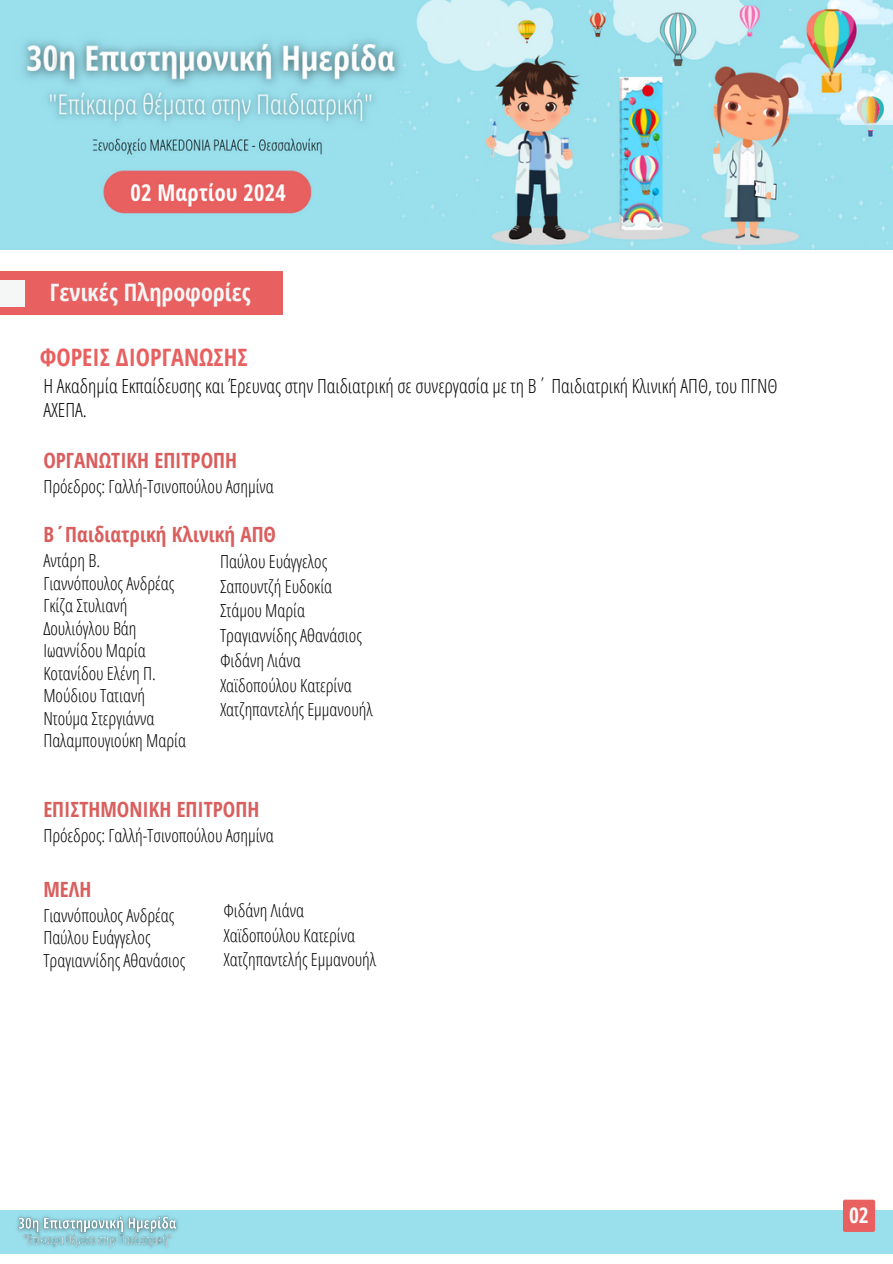
<style>
.page{position:relative;width:893px;height:1264px;background:#fff}
.page>*{position:absolute;margin:0;border:0;box-sizing:border-box;transform-origin:0 0}
.t1{font:700 24px "Open Sans Condensed";color:#f5f6f6}
.t2{font:700 24px "Open Sans Condensed";color:#e86060}
.t3{font:700 21.3px "Open Sans Condensed";color:#fcfbfb}
.t4{font:700 21px "Open Sans Condensed";color:#d95f5e}
.t5{font:300 19.5px/24.8px "Open Sans Condensed";color:#000}
.t6{font:300 18px/22.5px "Open Sans Condensed";color:#000}
</style>
<div class="page">
<img style="left:0;top:0;width:892px;height:249px">
<div style="left:0;top:1209px;width:892px;height:44px;background:#99dfec"></div>
<div style="left:842px;top:1199px;width:33px;height:32px;background:#e86060;border-radius:2px"></div>
<img style="left:17px;top:1215px;width:161px;height:17px">
<img style="left:19px;top:1229px;width:156px;height:19px">
<div style="left:0;top:272px;width:283px;height:43px;background:#e86060"></div>
<div style="left:0;top:280px;width:25px;height:27px;background:#f5f6f6"></div>
<p class="t1" style="left:50px;top:276px;width:202px">Γενικές Πληροφορίες</p>
<h2 class="t2" style="left:40px;top:340px;width:209px">ΦΟΡΕΙΣ ΔΙΟΡΓΑΝΩΣΗΣ</h2>
<h1 class="t5" style="left:43px;top:372px;width:735px">Η Ακαδημία Εκπαίδευσης και Έρευνας στην Παιδιατρική σε συνεργασία με τη Β΄ Παιδιατρική Κλινική ΑΠΘ, του ΠΓΝΘ<br>ΑΧΕΠΑ.</h1>
<h3 class="t4" style="left:43px;top:445px;width:195px">ΟΡΓΑΝΩΤΙΚΗ ΕΠΙΤΡΟΠΗ</h3>
<h3 class="t6" style="left:43px;top:474px;width:232px">Πρόεδρος: Γαλλή-Τσινοπούλου Ασημίνα</h3>
<h4 class="t4" style="left:43px;top:520px;width:234px">Β΄Παιδιατρική Κλινική ΑΠΘ</h4>
<h4 class="t6" style="left:43px;top:549px;width:144px">Αντάρη Β.<br>Γιαννόπουλος Ανδρέας<br>Γκίζα Στυλιανή<br>Δουλιόγλου Βάη<br>Ιωαννίδου Μαρία<br>Κοτανίδου Ελένη Π.<br>Μούδιου Τατιανή<br>Ντούμα Στεργιάννα<br>Παλαμπουγιούκη Μαρία</h4>
<h4 class="t6" style="left:220px;top:548px;width:154px;line-height:24.8px">Παύλου Ευάγγελος<br>Σαπουντζή Ευδοκία<br>Στάμου Μαρία<br>Τραγιαννίδης Αθανάσιος<br>Φιδάνη Λιάνα<br>Χαϊδοπούλου Κατερίνα<br>Χατζηπαντελής Εμμανουήλ</h4>
<h3 class="t4" style="left:43px;top:794px;width:217px">ΕΠΙΣΤΗΜΟΝΙΚΗ ΕΠΙΤΡΟΠΗ</h3>
<h3 class="t6" style="left:43px;top:823px;width:232px">Πρόεδρος: Γαλλή-Τσινοπούλου Ασημίνα</h3>
<h4 class="t4" style="left:43px;top:874px;width:49px">ΜΕΛΗ</h4>
<h4 class="t6" style="left:43px;top:903px;width:143px">Γιαννόπουλος Ανδρέας<br>Παύλου Ευάγγελος<br>Τραγιαννίδης Αθανάσιος</h4>
<h4 class="t6" style="left:223px;top:897px;width:154px;line-height:24.8px">Φιδάνη Λιάνα<br>Χαϊδοπούλου Κατερίνα<br>Xατζηπαντελής Εμμανουήλ</h4>
<h4 class="t3" style="left:849px;top:1200px;width:21px">02</h4>
</div>
